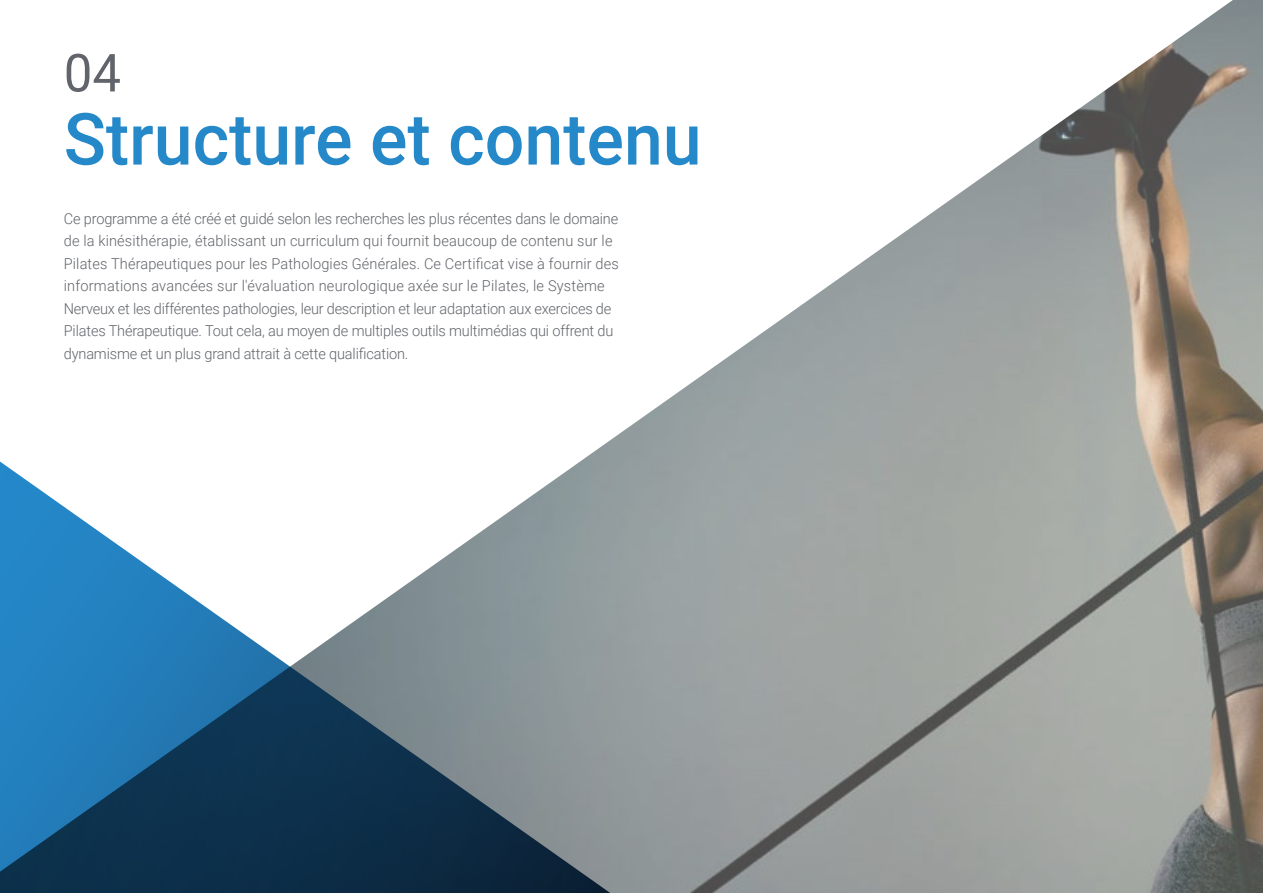
<style>
.page{position:relative;width:1263px;height:893px;background:#fff}
.page>*{position:absolute;margin:0;border:0;box-sizing:border-box;transform-origin:0 0}
.t1{font:500 72px "Roboto";color:#2488c9}
.t2{font:52.5px "Roboto";color:#61646a}
.t3{font:300 15px/22.5px "Roboto";letter-spacing:-.01em;color:#61646a}
</style>
<div class="page">
<img style="left:602px;top:0;width:661px;height:893px">
<svg style="left:0;top:446px;width:640px;height:447px"></svg>
<h2 class="t2" style="left:64px;top:36px;width:59px">04</h2>
<h1 class="t1" style="left:64px;top:89px;width:639px">Structure et contenu</h1>
<p class="t3" style="left:64px;top:207px;width:557px">Ce programme a été créé et guidé selon les recherches les plus récentes dans le domaine de la kinésithérapie, établissant un curriculum qui fournit beaucoup de contenu sur le Pilates Thérapeutiques pour les Pathologies Générales. Ce Certificat vise à fournir des informations avancées sur l'évaluation neurologique axée sur le Pilates, le Système Nerveux et les différentes pathologies, leur description et leur adaptation aux exercices de Pilates Thérapeutique. Tout cela, au moyen de multiples outils multimédias qui offrent du dynamisme et un plus grand attrait à cette qualification.</p>
</div>
